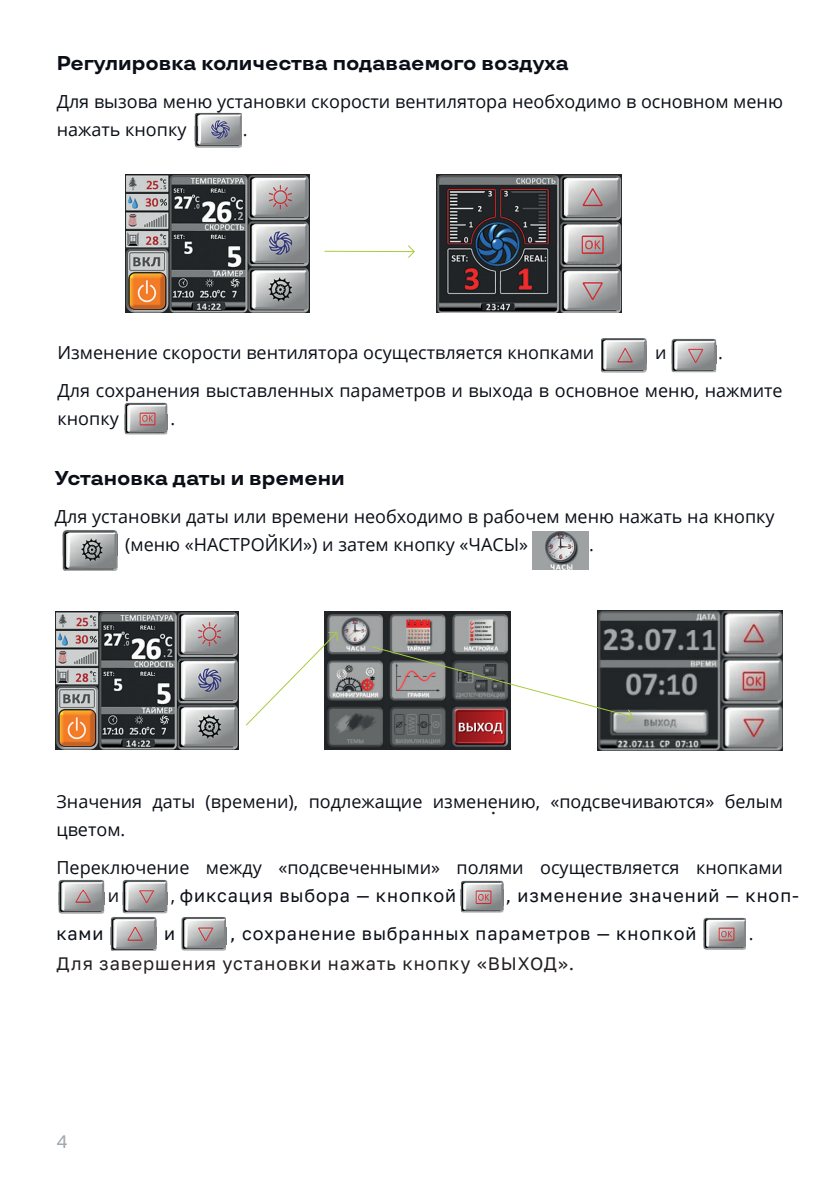
<style>
.page{position:relative;width:840px;height:1191px;background:#fff}
.page>*{position:absolute;margin:0;border:0;box-sizing:border-box;transform-origin:0 0}
.t1{font:700 20px "TT Travels";color:#0a0e16}
.t2{font:18px/28px "Open Sans";color:#0a0e16}
.t3{font:18px "Golos Text";letter-spacing:.05em;color:#0a0e16}
.t4{font:18px "Golos Text";letter-spacing:.05em;color:#231f20}
.t5{font:18px "Golos Text";color:#a1a8ae}
.s1{font-family:"Open Sans"}
</style>
<div class="page">
<img style="left:597px;top:611px;width:185px;height:139px">
<img style="left:325px;top:612px;width:185px;height:137px">
<img style="left:55px;top:612px;width:184px;height:137px">
<svg style="left:246px;top:631px;width:92px;height:95px"></svg>
<svg style="left:371px;top:646px;width:262px;height:76px"></svg>
<img style="left:436px;top:174px;width:185px;height:139px">
<img style="left:125px;top:175px;width:184px;height:137px">
<svg style="left:407px;top:245px;width:8px;height:13px"></svg>
<hr style="left:324px;top:251px;width:90px;height:1px;background:#a6ce3d">
<img style="left:194px;top:112px;width:48px;height:36px">
<img style="left:194px;top:126px;width:6px;height:15px">
<img style="left:205px;top:134px;width:37px;height:3px">
<img style="left:671px;top:338px;width:44px;height:34px">
<img style="left:671px;top:346px;width:44px;height:17px">
<img style="left:601px;top:338px;width:45px;height:34px">
<img style="left:601px;top:346px;width:45px;height:17px">
<img style="left:124px;top:402px;width:43px;height:32px">
<img style="left:124px;top:415px;width:43px;height:14px">
<img style="left:62px;top:530px;width:55px;height:41px">
<img style="left:62px;top:535px;width:55px;height:20px">
<img style="left:532px;top:531px;width:55px;height:38px">
<img style="left:460px;top:880px;width:43px;height:32px">
<img style="left:460px;top:889px;width:43px;height:17px">
<img style="left:122px;top:879px;width:45px;height:34px">
<img style="left:122px;top:892px;width:45px;height:12px">
<img style="left:58px;top:879px;width:46px;height:34px">
<img style="left:58px;top:892px;width:46px;height:12px">
<img style="left:181px;top:917px;width:45px;height:33px">
<img style="left:181px;top:927px;width:45px;height:17px">
<img style="left:111px;top:917px;width:45px;height:34px">
<img style="left:111px;top:927px;width:45px;height:17px">
<img style="left:703px;top:917px;width:42px;height:32px">
<img style="left:703px;top:938px;width:42px;height:2px">
<p class="t1" style="left:57px;top:51px;width:513px">Регулировка количества подаваемого воздуха</p>
<p class="t2" style="left:57px;top:87px;width:727px">Для вызова меню установки скорости вентилятора необходимо в основном меню нажать кнопку</p>
<p class="t2" style="left:242px;top:115px;width:6px">.</p>
<p class="t2" style="left:57px;top:338px;width:538px">Изменение скорости вентилятора осуществляется кнопками</p>
<p class="t2" style="left:655px;top:338px;width:13px">и</p>
<p class="t2" style="left:57px;top:333px;width:726px;line-height:38px;text-indent:660px">.<br>Для сохранения выставленных параметров и выхода в основное меню, нажмите</p>
<p class="t2" style="left:57px;top:404px;width:63px">кнопку</p>
<p class="t2" style="left:170px;top:404px;width:6px">.</p>
<p class="t1" style="left:55px;top:466px;width:291px">Установка даты и времени</p>
<p class="t2" style="left:125px;top:502px;width:650px;text-indent:-70px">Для установки даты или времени необходимо в рабочем меню нажать на кнопку (меню «НАСТРОЙКИ») и затем кнопку «ЧАСЫ»</p>
<p class="t2" style="left:588px;top:530px;width:6px">.</p>
<p class="t2" style="left:56px;top:787px;width:727px">Значения даты (времени), подлежащие изменению, «подсвечиваются» белым цветом.</p>
<p class="t2" style="left:108px;top:853px;width:676px;text-indent:-51px">Переключение между «подсвеченными» полями осуществляется кнопками и</p>
<p class="t4" style="left:490px;top:796px;width:7px">.</p>
<p class="t3" style="left:171px;top:885px;width:286px"><span class="s1">,</span> фиксация выбора — кнопкой</p>
<p class="t3" style="left:505px;top:885px;width:294px">, изменение значений — кноп-</p>
<p class="t3" style="left:56px;top:923px;width:49px">ками</p>
<p class="t3" style="left:164px;top:923px;width:12px">и</p>
<p class="t3" style="left:230px;top:923px;width:467px">, сохранение выбранных параметров — кнопкой</p>
<p class="t2" style="left:748px;top:919px;width:6px">.</p>
<p class="t4" style="left:56px;top:953px;width:519px">Для завершения установки нажать кнопку «ВЫХОД».</p>
<p class="t5" style="left:57px;top:1131px;width:12px">4</p>
</div>
